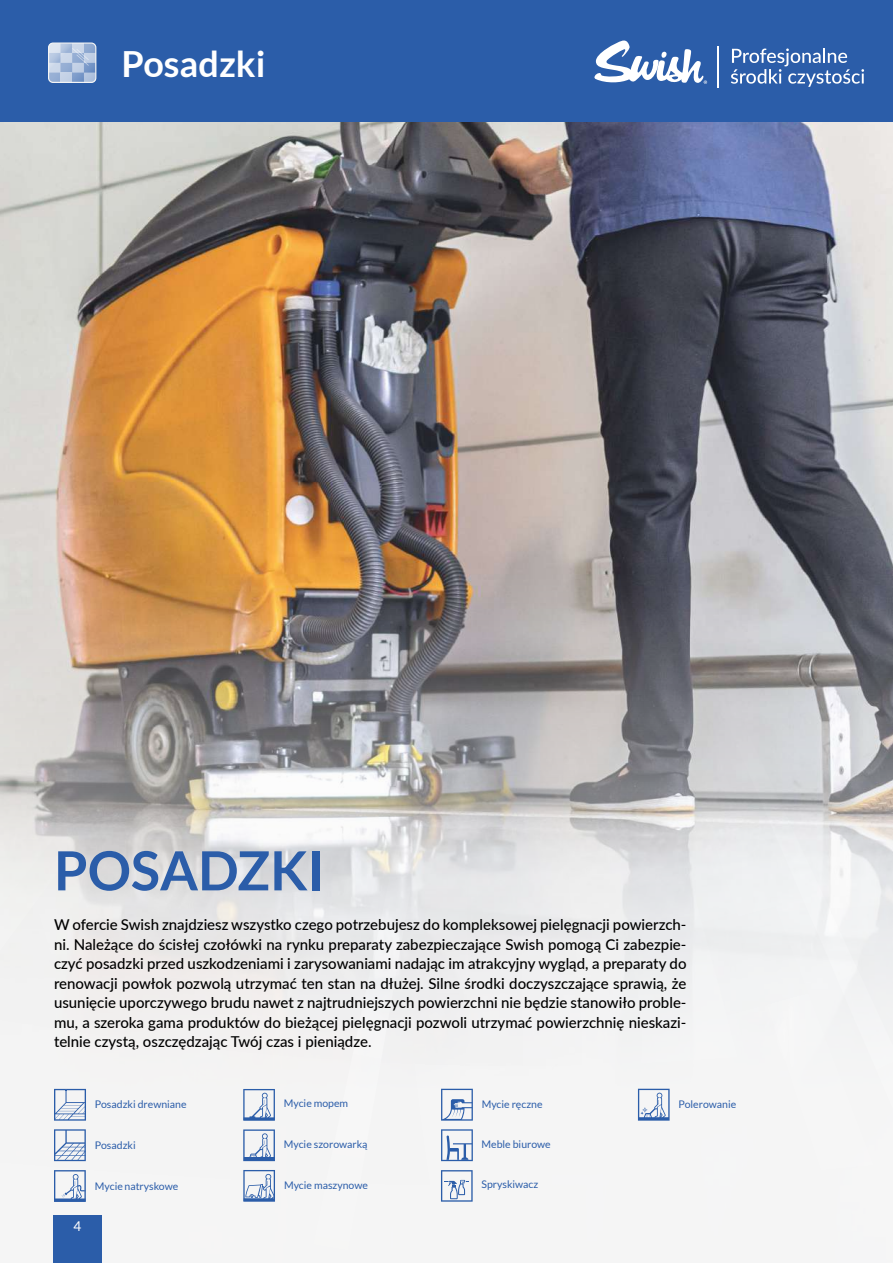
<style>
.page{position:relative;width:893px;height:1263px;background:#fff}
.page>*{position:absolute;margin:0;border:0;box-sizing:border-box;transform-origin:0 0}
.t1{font:700 54px "Lato";color:#2b5da9}
.t2{font:700 36px "Lato";color:#fff}
.t3{font:500 15px/19.5px "Lato";color:#000;text-align:justify}
.t4{font:13.5px "Lato";color:#fff}
.t5{font:10.5px "Lato";color:#2b5da9}
</style>
<div class="page">
<img style="left:0;top:122px;width:893px;height:1080px">
<div style="left:0;top:0;width:893px;height:122px;background:#2b5da9"></div>
<svg style="left:243px;top:1089px;width:32px;height:32px"></svg>
<svg style="left:243px;top:1129px;width:32px;height:32px"></svg>
<svg style="left:731px;top:48px;width:133px;height:39px"></svg>
<hr style="left:717px;top:46px;width:1px;height:42px;background:#fff">
<svg style="left:0;top:40px;width:708px;height:266px"></svg>
<svg style="left:54px;top:1129px;width:32px;height:32px"></svg>
<svg style="left:441px;top:1170px;width:32px;height:32px"></svg>
<svg style="left:441px;top:1129px;width:32px;height:32px"></svg>
<svg style="left:54px;top:1089px;width:32px;height:32px"></svg>
<svg style="left:441px;top:1089px;width:32px;height:32px"></svg>
<svg style="left:243px;top:1170px;width:32px;height:32px"></svg>
<svg style="left:54px;top:1170px;width:32px;height:32px"></svg>
<svg style="left:638px;top:1089px;width:32px;height:32px"></svg>
<div style="left:53px;top:1215px;width:49px;height:48px;background:#2b5da9"></div>
<h2 class="t2" style="left:122px;top:43px;width:145px">Posadzki</h2>
<h1 class="t1" style="left:54px;top:840px;width:272px">POSADZKI</h1>
<p class="t3" style="left:54px;top:914px;width:634px">W ofercie Swish znajdziesz wszystko czego potrzebujesz do kompleksowej pielęgnacji powierzch&shy;ni. Należące do ścisłej czołówki na rynku preparaty zabezpieczające Swish pomogą Ci zabezpie&shy;czyć posadzki przed uszkodzeniami i zarysowaniami nadając im atrakcyjny wygląd, a preparaty do renowacji powłok pozwolą utrzymać ten stan na dłużej. Silne środki doczyszczające sprawią, że usunięcie uporczywego brudu nawet z najtrudniejszych powierzchni nie będzie stanowiło proble&shy;mu, a szeroka gama produktów do bieżącej pielęgnacji pozwoli utrzymać powierzchnię nieskazi&shy;telnie czystą, oszczędzając Twój czas i pieniądze.</p>
<p class="t5" style="left:95px;top:1099px;width:93px">Posadzki drewniane</p>
<p class="t5" style="left:284px;top:1098px;width:66px">Mycie mopem</p>
<p class="t5" style="left:482px;top:1099px;width:62px">Mycie ręczne</p>
<p class="t5" style="left:678px;top:1099px;width:59px">Polerowanie</p>
<p class="t5" style="left:95px;top:1140px;width:42px">Posadzki</p>
<p class="t5" style="left:284px;top:1139px;width:85px">Mycie szorowarką</p>
<p class="t5" style="left:481px;top:1139px;width:71px">Meble biurowe</p>
<p class="t4" style="left:74px;top:1218px;width:9px">4</p>
<p class="t5" style="left:95px;top:1180px;width:85px">Mycie natryskowe</p>
<p class="t5" style="left:284px;top:1180px;width:85px">Mycie maszynowe</p>
<p class="t5" style="left:481px;top:1179px;width:58px">Spryskiwacz</p>
</div>
